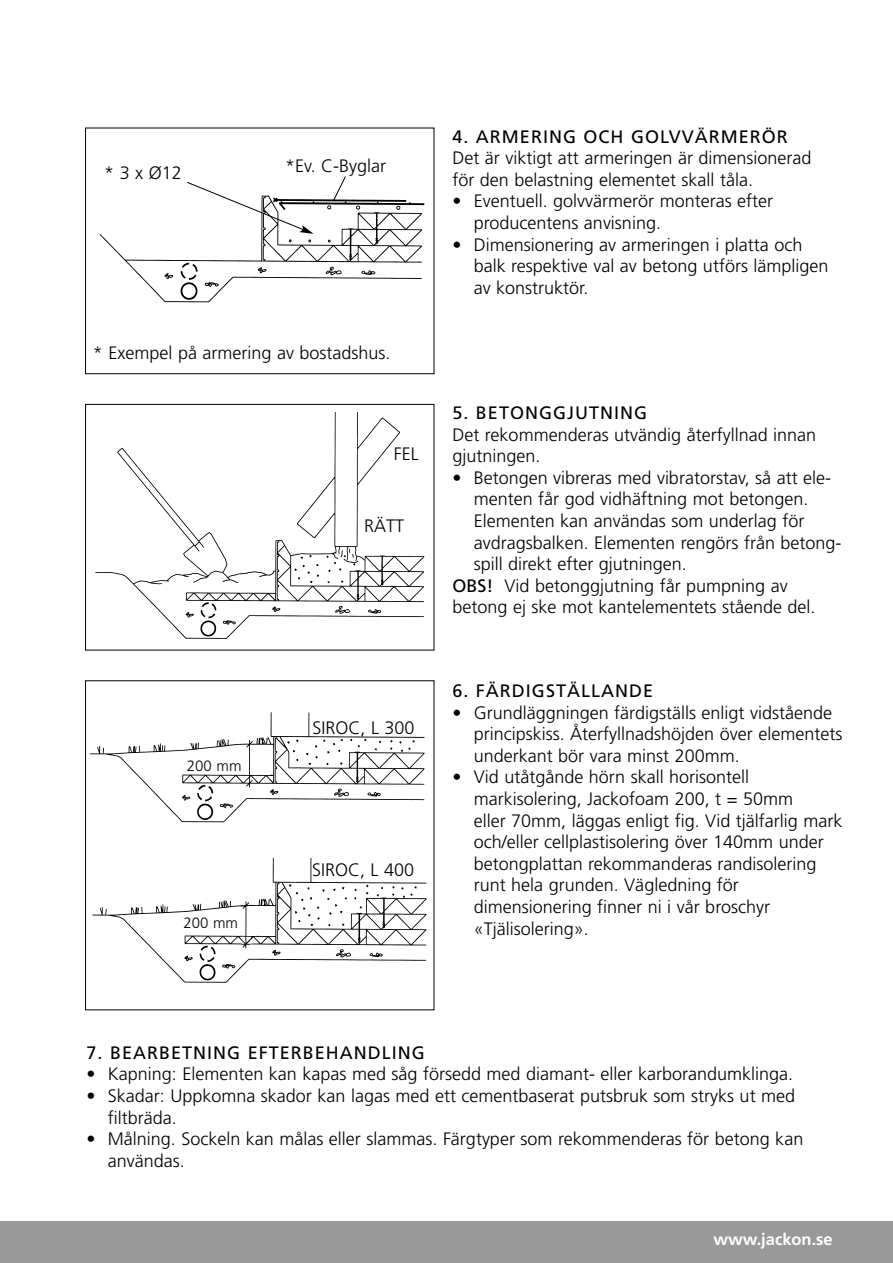
<style>
.page{position:relative;width:893px;height:1263px;background:#fff}
.page>*{position:absolute;margin:0;border:0;box-sizing:border-box;transform-origin:0 0}
.t1{font:300 18px/21.6px "Frutiger";color:#000}
.t2{font:18px "Frutiger";letter-spacing:.055em;color:#000}
.t3{font:700 16.5px "Frutiger";color:#fff}
.t4{font:300 15px "Frutiger";color:#000}
.s1{font-weight:400}
</style>
<div class="page">
<img style="left:99px;top:199px;width:326px;height:104px">
<div style="left:85px;top:128px;width:349px;height:246px;border:1px solid #000"></div>
<svg style="left:85px;top:403px;width:350px;height:608px"></svg>
<svg style="left:186px;top:182px;width:127px;height:52px"></svg>
<svg style="left:332px;top:176px;width:14px;height:26px"></svg>
<img style="left:91px;top:851px;width:342px;height:137px">
<img style="left:91px;top:711px;width:337px;height:117px">
<div style="left:0;top:1221px;width:892px;height:42px;background:#999"></div>
<p class="t1" style="left:104px;top:163px;width:79px">* 3 x Ø12</p>
<p class="t1" style="left:285px;top:157px;width:103px">*Ev. C-Byglar</p>
<p class="t1" style="left:93px;top:344px;width:299px">* Exempel på armering av bostadshus.</p>
<p class="t1" style="left:394px;top:444px;width:26px">FEL</p>
<p class="t1" style="left:364px;top:516px;width:42px">RÄTT</p>
<p class="t4" style="left:187px;top:760px;width:56px">200 mm</p>
<p class="t4" style="left:183px;top:917px;width:56px">200 mm</p>
<p class="t1" style="left:312px;top:718px;width:104px">SIROC, L 300</p>
<p class="t1" style="left:312px;top:860px;width:104px">SIROC, L 400</p>
<p class="t2" style="left:452px;top:129px;width:337px">4. ARMERING OCH GOLVVÄRMERÖR</p>
<p class="t1" style="left:452px;top:148px;width:360px">Det är viktigt att armeringen är dimensionerad för den belastning elementet skall tåla.</p>
<p class="t1" style="left:473px;top:192px;width:301px;text-indent:-21px">• Eventuell. golvvärmerör monteras efter producentens anvisning.</p>
<p class="t1" style="left:473px;top:235px;width:356px;text-indent:-21px">• Dimensionering av armeringen i platta och balk respektive val av betong utförs lämpligen av konstruktör.</p>
<p class="t2" style="left:452px;top:405px;width:196px">5. BETONGGJUTNING</p>
<p class="t1" style="left:452px;top:425px;width:365px">Det rekommenderas utvändig återfyllnad innan gjutningen.</p>
<p class="t1" style="left:452px;top:468px;width:380px">• Betongen vibreras med vibratorstav, så att ele-</p>
<p class="t1" style="left:473px;top:490px;width:336px">menten får god vidhäftning mot betongen.</p>
<p class="t1" style="left:473px;top:511px;width:332px">Elementen kan användas som underlag för</p>
<p class="t1" style="left:473px;top:533px;width:369px">avdragsbalken. Elementen rengörs från betong-</p>
<p class="t1" style="left:473px;top:554px;width:215px">spill direkt efter gjutningen.</p>
<p class="t1" style="left:452px;top:576px;width:337px"><span class="s1">OBS!</span> Vid betonggjutning får pumpning av</p>
<p class="t1" style="left:452px;top:598px;width:364px">betong ej ske mot kantelementets stående del.</p>
<p class="t2" style="left:452px;top:684px;width:202px">6. FÄRDIGSTÄLLANDE</p>
<p class="t1" style="left:473px;top:703px;width:370px;text-indent:-21px">• Grundläggningen färdigställs enligt vidstående principskiss. Återfyllnadshöjden över elementets underkant bör vara minst 200mm.</p>
<p class="t1" style="left:473px;top:768px;width:370px;text-indent:-21px">• Vid utåtgånde hörn skall horisontell markisolering, Jackofoam 200, t = 50mm<br>eller 70mm, läggas enligt fig. Vid tjälfarlig mark och/eller cellplastisolering över 140mm under betongplattan rekommanderas randisolering runt hela grunden. Vägledning för dimensionering finner ni i vår broschyr «Tjälisolering».</p>
<p class="t2" style="left:87px;top:1045px;width:340px">7. BEARBETNING EFTERBEHANDLING</p>
<p class="t1" style="left:87px;top:1065px;width:708px">• Kapning: Elementen kan kapas med såg försedd med diamant- eller karborandumklinga.</p>
<p class="t1" style="left:108px;top:1086px;width:688px;text-indent:-21px">• Skadar: Uppkomna skador kan lagas med ett cementbaserat putsbruk som stryks ut med filtbräda.</p>
<p class="t1" style="left:108px;top:1130px;width:697px;text-indent:-21px">• Målning. Sockeln kan målas eller slammas. Färgtyper som rekommenderas för betong kan användas.</p>
<p class="t3" style="left:713px;top:1233px;width:121px">www.jackon.se</p>
</div>
